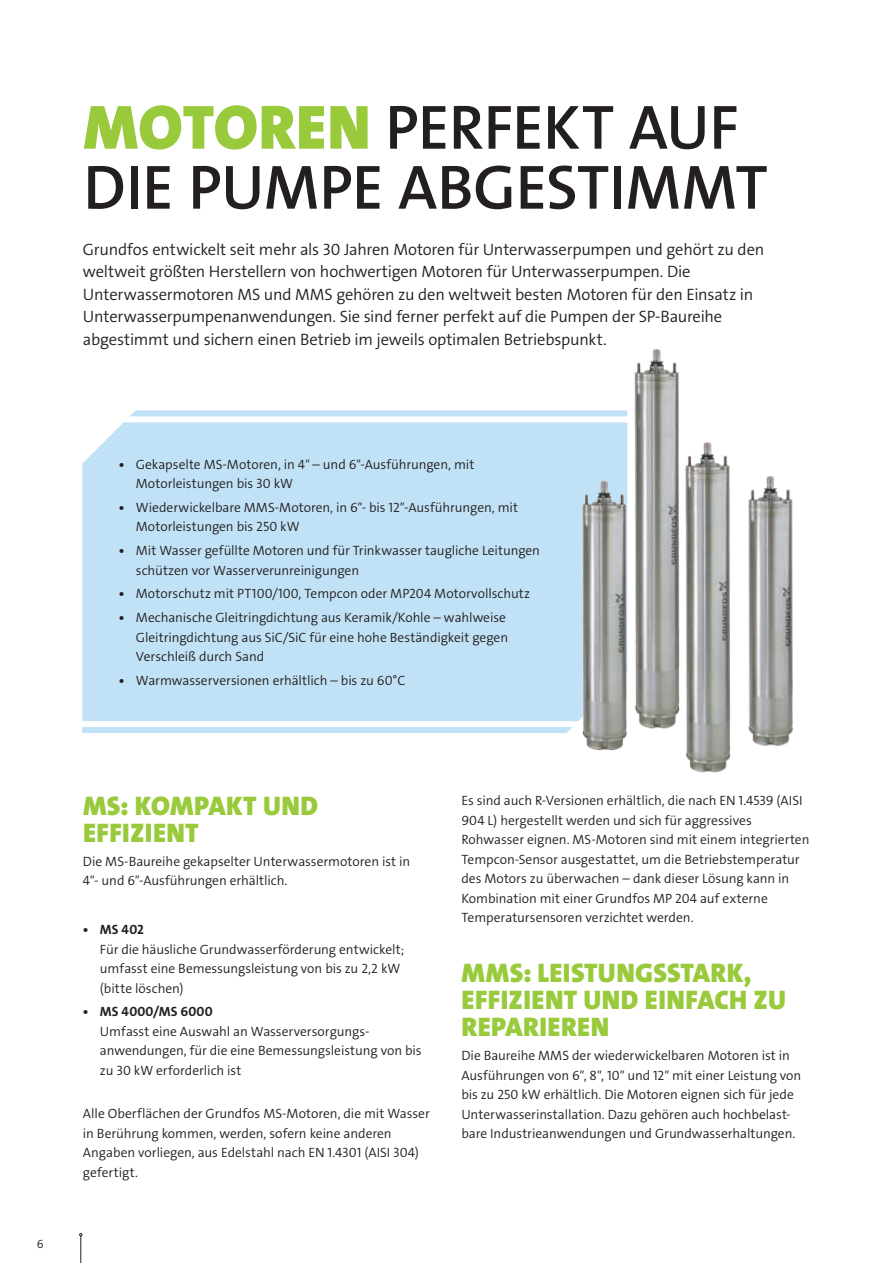
<style>
.page{position:relative;width:893px;height:1263px;background:#fff}
.page>*{position:absolute;margin:0;border:0;box-sizing:border-box;transform-origin:0 0}
.t1{font:63px/60px "Grundfos The Sans V2 OT 6 SB";letter-spacing:-.005em;color:#231f20}
.t2{font:27px/27px "Grundfos The Sans V2 OT 9 BL";letter-spacing:.015em;color:#99ca3b}
.t3{font:16.5px/22.5px "Grundfos The Sans V2 OT 4 SL";letter-spacing:-.015em;color:#231f20}
.t4{font:13.5px/19.5px "Grundfos The Sans V2 OT 4 SL";letter-spacing:-.005em;color:#231f20}
.t5{font:13.5px "Grundfos The Sans V2 OT 7 B";letter-spacing:.015em;color:#231f20}
.t6{font:12px "Grundfos The Sans V2 OT 4 SL";color:#231f20}
.s1{font-family:"Grundfos The Sans V2 OT 9 BL";color:#99ca3b}
.s2{font-family:"Grundfos The Sans V2 OT 7 B"}
</style>
<div class="page">
<div style="left:82px;top:410px;width:478px;height:323px;background:#c1e2f6"></div>
<img style="left:560px;top:348px;width:233px;height:425px">
<svg style="left:79px;top:1233px;width:3px;height:30px"></svg>
<h1 class="t1" style="left:83px;top:98px;width:686px"><span class="s1">MOTOREN</span> PERFEKT AUF<br>DIE PUMPE ABGESTIMMT</h1>
<p class="t3" style="left:83px;top:238px;width:683px">Grundfos entwickelt seit mehr als 30 Jahren Motoren für Unterwasserpumpen und gehört zu den weltweit größten Herstellern von hochwertigen Motoren für Unterwasserpumpen. Die Unterwassermotoren MS und MMS gehören zu den weltweit besten Motoren für den Einsatz in Unterwasserpumpenanwendungen. Sie sind ferner perfekt auf die Pumpen der SP-Baureihe abgestimmt und sichern einen Betrieb im jeweils optimalen Betriebspunkt.</p>
<p class="t4" style="left:136px;top:454px;width:340px;text-indent:-17px"><span class="s2">•</span> Gekapselte MS-Motoren, in 4″ – und 6″-Ausführungen, mit<br>Motorleistungen bis 30 kW</p>
<p class="t4" style="left:136px;top:498px;width:384px;text-indent:-17px"><span class="s2">•</span> Wiederwickelbare MMS-Motoren, in 6″- bis 12″-Ausführungen, mit<br>Motorleistungen bis 250 kW</p>
<p class="t4" style="left:136px;top:541px;width:406px;text-indent:-17px"><span class="s2">•</span> Mit Wasser gefüllte Motoren und für Trinkwasser taugliche Leitungen schützen vor Wasserverunreinigungen</p>
<p class="t4" style="left:119px;top:584px;width:413px"><span class="s2">•</span> Motorschutz mit PT100/100, Tempcon oder MP204 Motorvollschutz</p>
<p class="t4" style="left:136px;top:608px;width:374px;text-indent:-17px"><span class="s2">•</span> Mechanische Gleitringdichtung aus Keramik/Kohle – wahlweise<br>Gleitringdichtung aus SiC/SiC für eine hohe Beständigkeit gegen<br>Verschleiß durch Sand</p>
<p class="t4" style="left:119px;top:670px;width:288px"><span class="s2">•</span> Warmwasserversionen erhältlich – bis zu 60°C</p>
<p class="t6" style="left:37px;top:1237px;width:8px">6</p>
<h2 class="t2" style="left:83px;top:793px;width:237px">MS: KOMPAKT UND<br>EFFIZIENT</h2>
<p class="t4" style="left:83px;top:852px;width:329px">Die MS-Baureihe gekapselter Unterwassermotoren ist in<br>4″- und 6″-Ausführungen erhältlich.</p>
<p class="t5" style="left:83px;top:921px;width:62px">• MS 402</p>
<p class="t4" style="left:100px;top:939px;width:306px">Für die häusliche Grundwasserförderung entwickelt; umfasst eine Bemessungsleistung von bis zu 2,2 kW (bitte löschen)</p>
<p class="t5" style="left:83px;top:1003px;width:131px">• MS 4000/MS 6000</p>
<p class="t4" style="left:100px;top:1022px;width:323px">Umfasst eine Auswahl an Wasserversorgungs&shy;anwendungen, für die eine Bemessungsleistung von bis zu 30 kW erforderlich ist</p>
<p class="t4" style="left:83px;top:1104px;width:348px">Alle Oberflächen der Grundfos MS-Motoren, die mit Wasser in Berührung kommen, werden, sofern keine anderen Angaben vorliegen, aus Edelstahl nach EN 1.4301 (AISI 304) gefertigt.</p>
<p class="t4" style="left:461px;top:791px;width:350px">Es sind auch R-Versionen erhältlich, die nach EN 1.4539 (AISI 904 L) hergestellt werden und sich für aggressives Rohwasser eignen. MS-Motoren sind mit einem integrierten Tempcon-Sensor ausgestattet, um die Betriebstemperatur des Motors zu überwachen – dank dieser Lösung kann in Kombination mit einer Grundfos MP 204 auf externe Temperatursensoren verzichtet werden.</p>
<h2 class="t2" style="left:462px;top:960px;width:326px">MMS: LEISTUNGSSTARK,<br>EFFIZIENT UND EINFACH ZU<br>REPARIEREN</h2>
<p class="t4" style="left:461px;top:1046px;width:342px">Die Baureihe MMS der wiederwickelbaren Motoren ist in Ausführungen von 6″, 8″, 10″ und 12″ mit einer Leistung von bis zu 250 kW erhältlich. Die Motoren eignen sich für jede Unterwasserinstallation. Dazu gehören auch hochbelast&shy;bare Industrieanwendungen und Grundwasserhaltungen.</p>
</div>
